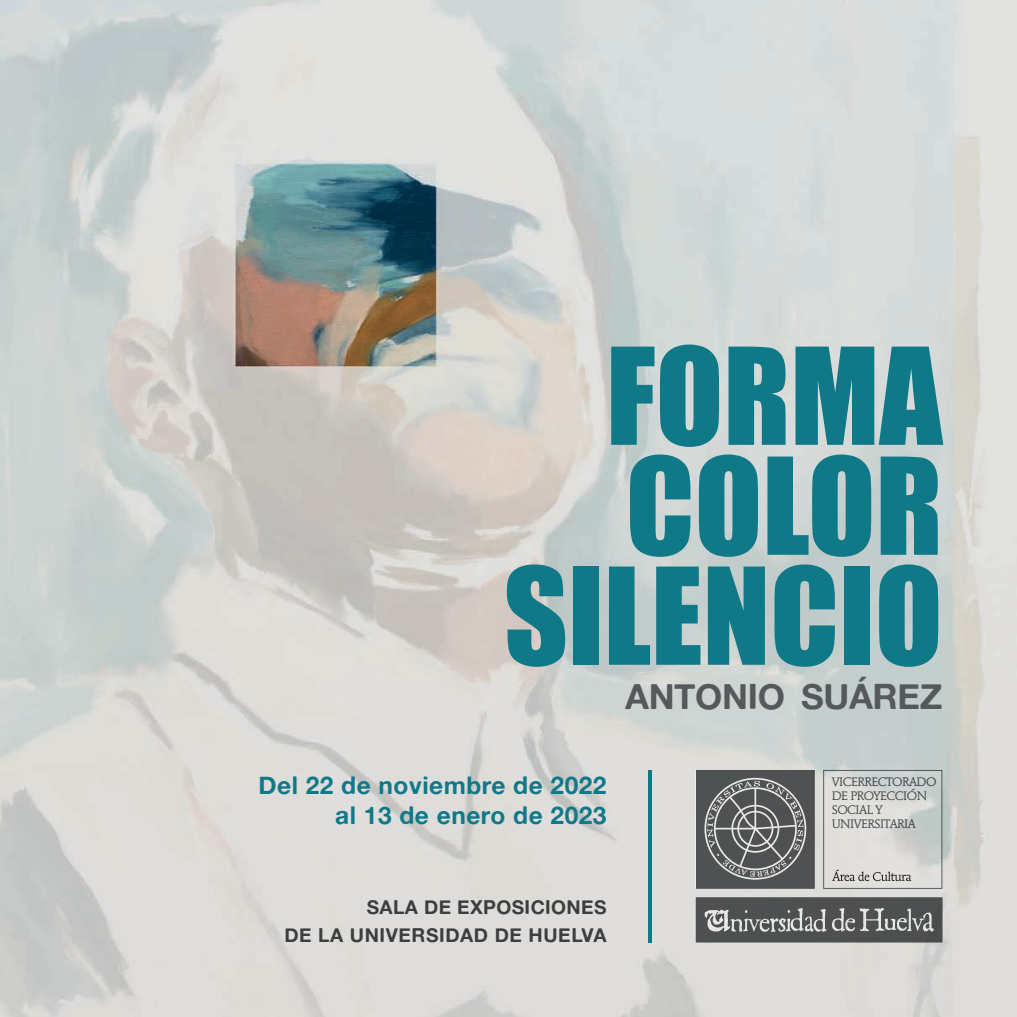
<style>
.page{position:relative;width:1017px;height:1017px;background:#fff}
.page>*{position:absolute;margin:0;border:0;box-sizing:border-box;transform-origin:0 0}
.SUBTITULO_MAYUSCULAS{font:124.25px "Impact";color:#0f7987}
.SUBTITULO_MAYUSCULAS-2{font:35px "Alte Haas Grotesk Bold";letter-spacing:-.01em;color:#56595b}
.BASKERVILLE{font:24.5px "Alte Haas Grotesk Bold";letter-spacing:.02em;color:#0f7987}
.BASKERVILLE-2{font:19.25px "Alte Haas Grotesk Bold";letter-spacing:.02em;color:#3e3e3f}
.t1{font:12.25px/14px "Mendoza Roman Std";letter-spacing:-.04em;color:#56595b}
</style>
<div class="page">
<img style="left:0;top:0;width:1017px;height:1017px">
<svg style="left:696px;top:770px;width:119px;height:119px"></svg>
<svg style="left:696px;top:897px;width:247px;height:46px"></svg>
<svg style="left:823px;top:770px;width:119px;height:119px"></svg>
<hr style="left:648px;top:770px;width:4px;height:173px;background:#0f7987">
<p class="SUBTITULO_MAYUSCULAS" style="left:606px;top:300px;width:338px">FORMA</p>
<p class="SUBTITULO_MAYUSCULAS" style="left:626px;top:410px;width:318px">COLOR</p>
<p class="SUBTITULO_MAYUSCULAS" style="left:504px;top:520px;width:440px">SILENCIO</p>
<p class="SUBTITULO_MAYUSCULAS-2" style="left:625px;top:675px;width:319px">ANTONIO SUÁREZ</p>
<p class="BASKERVILLE" style="left:258px;top:770px;width:350px">Del 22 de noviembre de 2022</p>
<p class="BASKERVILLE" style="left:335px;top:800px;width:273px">al 13 de enero de 2023</p>
<p class="BASKERVILLE-2" style="left:367px;top:895px;width:241px">SALA DE EXPOSICIONES</p>
<p class="BASKERVILLE-2" style="left:284px;top:923px;width:324px">DE LA UNIVERSIDAD DE HUELVA</p>
<p class="t1" style="left:832px;top:774px;width:106px">VICERRECTORADO<br>DE PROYECCIÓN<br>SOCIAL Y<br>UNIVERSITARIA</p>
</div>
